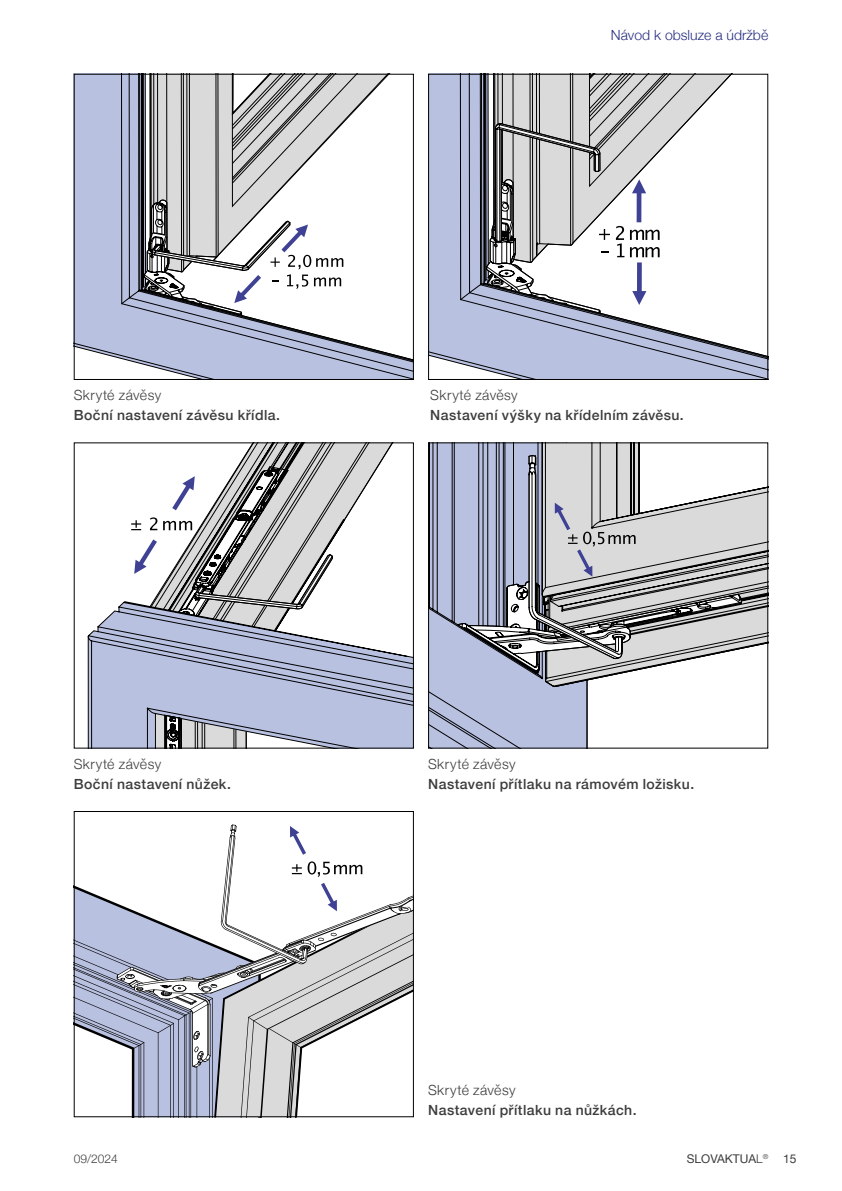
<style>
.page{position:relative;width:842px;height:1191px;background:#fff}
.page>*{position:absolute;margin:0;border:0;box-sizing:border-box;transform-origin:0 0}
.t1{font:500 14px "Helvetica Neue";letter-spacing:.03em;color:#3c3c3b}
.t2{font:300 14px "Helvetica Neue";letter-spacing:.03em;color:#3c3c3b}
.t3{font:300 14px "Helvetica Neue";color:#272e80}
.t4{font:12px "Helvetica Neue";color:#3c3c3b}
.t5{font:300 12px "Helvetica Neue";color:#3c3c3b}
.t6{font:300 7px "Helvetica Neue";color:#3c3c3b}
.s1{font-weight:300}
</style>
<div class="page">
<svg style="left:131px;top:444px;width:262px;height:157px"></svg>
<svg style="left:88px;top:601px;width:324px;height:145px;background:#b6bcd4"></svg>
<svg style="left:164px;top:714px;width:18px;height:32px"></svg>
<svg style="left:134px;top:539px;width:23px;height:35px"></svg>
<svg style="left:131px;top:520px;width:10px;height:10px"></svg>
<svg style="left:150px;top:517px;width:7px;height:13px"></svg>
<svg style="left:163px;top:444px;width:183px;height:173px"></svg>
<div style="left:74px;top:442px;width:340px;height:306px;border:1px solid #000"></div>
<svg style="left:76px;top:824px;width:336px;height:291px"></svg>
<div style="left:74px;top:811px;width:340px;height:306px;border:1px solid #000"></div>
<svg style="left:76px;top:76px;width:336px;height:302px"></svg>
<svg style="left:143px;top:76px;width:256px;height:239px"></svg>
<div style="left:74px;top:74px;width:340px;height:306px;border:1px solid #000"></div>
<svg style="left:430px;top:444px;width:336px;height:302px"></svg>
<svg style="left:456px;top:455px;width:286px;height:218px;background:#b4b6bd"></svg>
<div style="left:428px;top:442px;width:340px;height:306px;border:1px solid #000"></div>
<svg style="left:430px;top:76px;width:336px;height:302px"></svg>
<svg style="left:486px;top:76px;width:259px;height:301px"></svg>
<div style="left:428px;top:74px;width:340px;height:306px;border:1px solid #000"></div>
<p class="t2" style="left:74px;top:384px;width:89px">Skryté závěsy</p>
<p class="t1" style="left:74px;top:404px;width:208px">Boční nastavení závěsu křídla.</p>
<p class="t2" style="left:74px;top:752px;width:89px">Skryté závěsy</p>
<p class="t1" style="left:74px;top:772px;width:159px">Boční nastavení nůžek.</p>
<p class="t3" style="left:611px;top:23px;width:159px">Návod k obsluze a údržbě</p>
<p class="t2" style="left:430px;top:384px;width:89px">Skryté závěsy</p>
<p class="t1" style="left:430px;top:404px;width:255px">Nastavení výšky na křídelním závěsu.</p>
<p class="t2" style="left:428px;top:752px;width:89px">Skryté závěsy</p>
<p class="t1" style="left:428px;top:772px;width:268px">Nastavení přítlaku na rámovém ložisku.</p>
<p class="t2" style="left:428px;top:1079px;width:89px">Skryté závěsy</p>
<p class="t1" style="left:428px;top:1099px;width:210px">Nastavení přítlaku na nůžkách.</p>
<p class="t6" style="left:763px;top:1151px;width:7px">®</p>
<p class="t5" style="left:74px;top:1149px;width:46px">09/2024</p>
<p class="t4" style="left:687px;top:1150px;width:77px">SLOVAKTUA<span class="s1">L</span></p>
<p class="t4" style="left:783px;top:1149px;width:15px">15</p>
</div>
